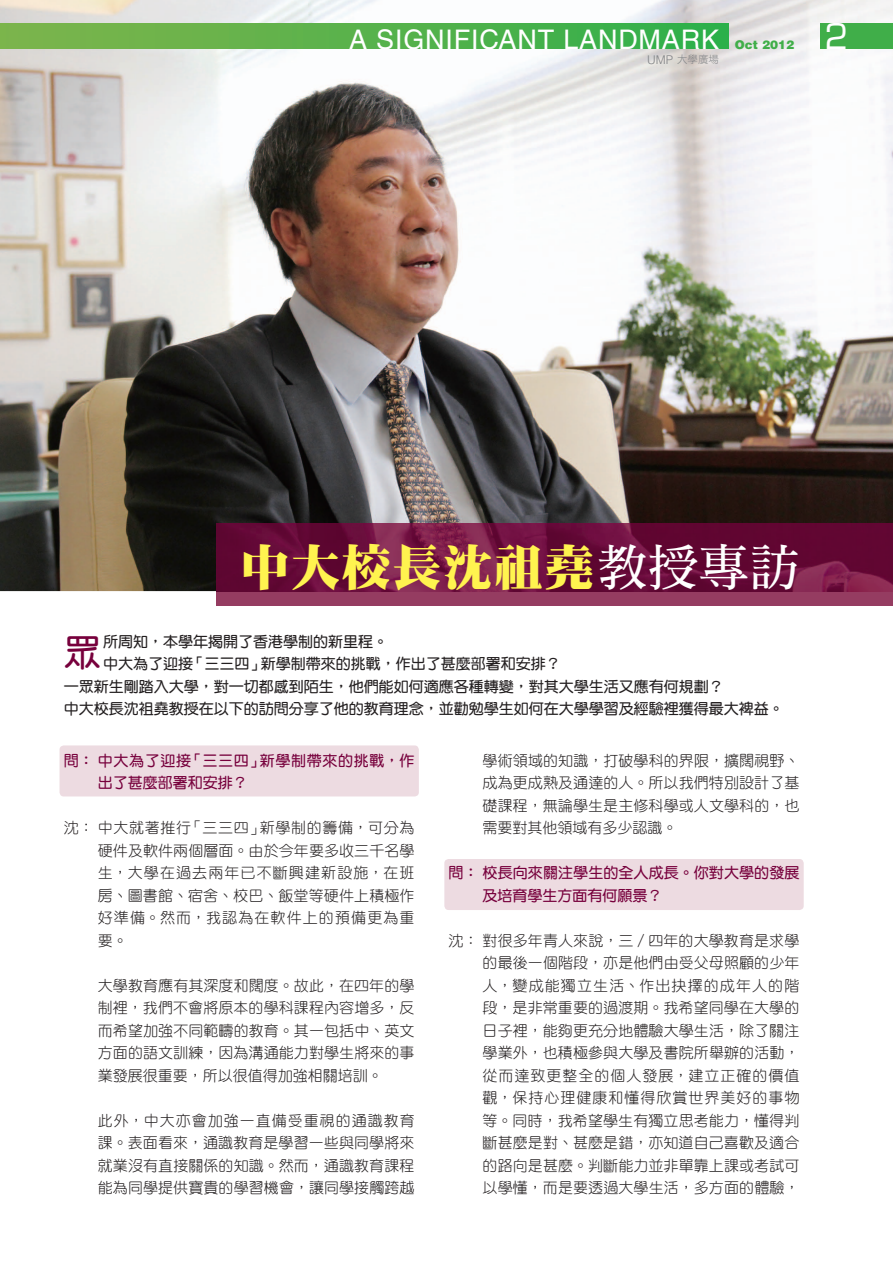
<style>
.page{position:relative;width:893px;height:1263px;background:#fff}
.page>*{position:absolute;margin:0;border:0;box-sizing:border-box;transform-origin:0 0}
.t1{font:49.5px "DF Ming HK W12";letter-spacing:.025em;color:#fff34f}
.t2{font:37.5px "DF Yuan HK W7";color:#77003c}
.t3{font:34.5px "Eurostile";color:#fff}
.t4{font:27px "Helvetica LT Std";letter-spacing:.03em;color:#fff}
.t5{font:15px/22.5px "DF Yuan HK W3";letter-spacing:.005em;color:#231f20;text-align:justify}
.t6{font:15px "DF Yuan HK W7";color:#231f20}
.t7{font:15px/22.5px "DF Yuan HK W7";letter-spacing:.005em;color:#77003c}
.t8{font:15px/22.5px "DF Yuan HK W7";letter-spacing:.045em;color:#77003c}
.t9{font:900 12px "Helvetica LT Std";color:#40ae49}
.t10{font:10.5px "DF Hei HK W3";color:#808285}
.s1{font-family:"Helvetica LT Std";font-weight:300;font-size:12px}
.s2{font-family:"DF Ming HK W7";color:#fff}
</style>
<div class="page">
<img style="left:0;top:0;width:893px;height:591px">
<div style="left:217px;top:591px;width:676px;height:15px;background:#953c61"></div>
<img style="left:217px;top:523px;width:676px;height:68px">
<div style="left:60px;top:745px;width:359px;height:51px;background:#eddbe1;border-radius:4px"></div>
<div style="left:444px;top:859px;width:360px;height:51px;background:#eddbe1;border-radius:4px"></div>
<div style="left:0;top:23px;width:728px;height:26px;background:linear-gradient(to right,#80b44c,#2eb04b)"></div>
<div style="left:821px;top:23px;width:72px;height:26px;background:#40ae49"></div>
<svg style="left:0;top:234px;width:1px;height:25px"></svg>
<svg style="left:0;top:453px;width:1px;height:26px"></svg>
<h3 class="t4" style="left:349px;top:24px;width:371px">A SIGNIFICANT LANDMARK</h3>
<p class="t9" style="left:735px;top:37px;width:61px">Oct 2012</p>
<p class="t10" style="left:647px;top:54px;width:73px"><span class="s1">UMP</span> 大學廣場</p>
<h3 class="t3" style="left:825px;top:16px;width:25px">2</h3>
<h1 class="t1" style="left:240px;top:540px;width:561px">中大校長沈祖堯<span class="s2">教授專訪</span></h1>
<h2 class="t2" style="left:64px;top:632px;width:39px">眾</h2>
<p class="t6" style="left:103px;top:633px;width:287px">所周知，本學年揭開了香港學制的新里程。</p>
<p class="t6" style="left:103px;top:655px;width:459px">中大為了迎接「三三四」新學制帶來的挑戰，作出了甚麼部署和安排？</p>
<p class="t6" style="left:64px;top:678px;width:662px">一眾新生剛踏入大學，對一切都感到陌生，他們能如何適應各種轉變，對其大學生活又應有何規劃？</p>
<p class="t6" style="left:64px;top:700px;width:722px">中大校長沈袓堯教授在以下的訪問分享了他的教育理念，並勸勉學生如何在大學學習及經驗裡獲得最大裨益。</p>
<p class="t8" style="left:98px;top:749px;width:318px;text-indent:-34px">問： 中大為了迎接「三三四」新學制帶來的挑戰，作出了甚麼部署和安排？</p>
<p class="t5" style="left:98px;top:816px;width:318px;text-indent:-34px">沈： 中大就著推行「三三四」新學制的籌備，可分為硬件及軟件兩個層面。由於今年要多收三千名學生，大學在過去兩年已不斷興建新設施，在班房、圖書館、宿舍、校巴、飯堂等硬件上積極作好準備。然而，我認為在軟件上的預備更為重要。</p>
<p class="t5" style="left:98px;top:974px;width:318px">大學教育應有其深度和闊度。故此，在四年的學制裡，我們不會將原本的學科課程內容增多，反而希望加強不同範疇的教育。其一包括中、英文方面的語文訓練，因為溝通能力對學生將來的事業發展很重要，所以很值得加強相關培訓。</p>
<p class="t5" style="left:98px;top:1109px;width:318px">此外，中大亦會加強一直備受重視的通識教育課。表面看來，通識教育是學習一些與同學將來就業沒有直接關係的知識。然而，通識教育課程能為同學提供寶貴的學習機會，讓同學接觸跨越</p>
<p class="t5" style="left:483px;top:749px;width:318px">學術領域的知識，打破學科的界限，擴闊視野、成為更成熟及通達的人。所以我們特別設計了基礎課程，無論學生是主修科學或人文學科的，也需要對其他領域有多少認識。</p>
<p class="t7" style="left:483px;top:861px;width:318px;text-indent:-34px">問： 校長向來關注學生的全人成長。你對大學的發展及培育學生方面有何願景？</p>
<p class="t5" style="left:483px;top:929px;width:318px;text-indent:-34px">沈： 對很多年青人來說，三／四年的大學教育是求學的最後一個階段，亦是他們由受父母照顧的少年人，變成能獨立生活、作出抉擇的成年人的階段，是非常重要的過渡期。我希望同學在大學的日子裡，能夠更充分地體驗大學生活，除了關注學業外，也積極參與大學及書院所舉辦的活動，從而達致更整全的個人發展，建立正確的價值觀，保持心理健康和懂得欣賞世界美好的事物等。同時，我希望學生有獨立思考能力，懂得判斷甚麼是對、甚麼是錯，亦知道自己喜歡及適合的路向是甚麼。判斷能力並非單靠上課或考試可以學懂，而是要透過大學生活，多方面的體驗，</p>
</div>
